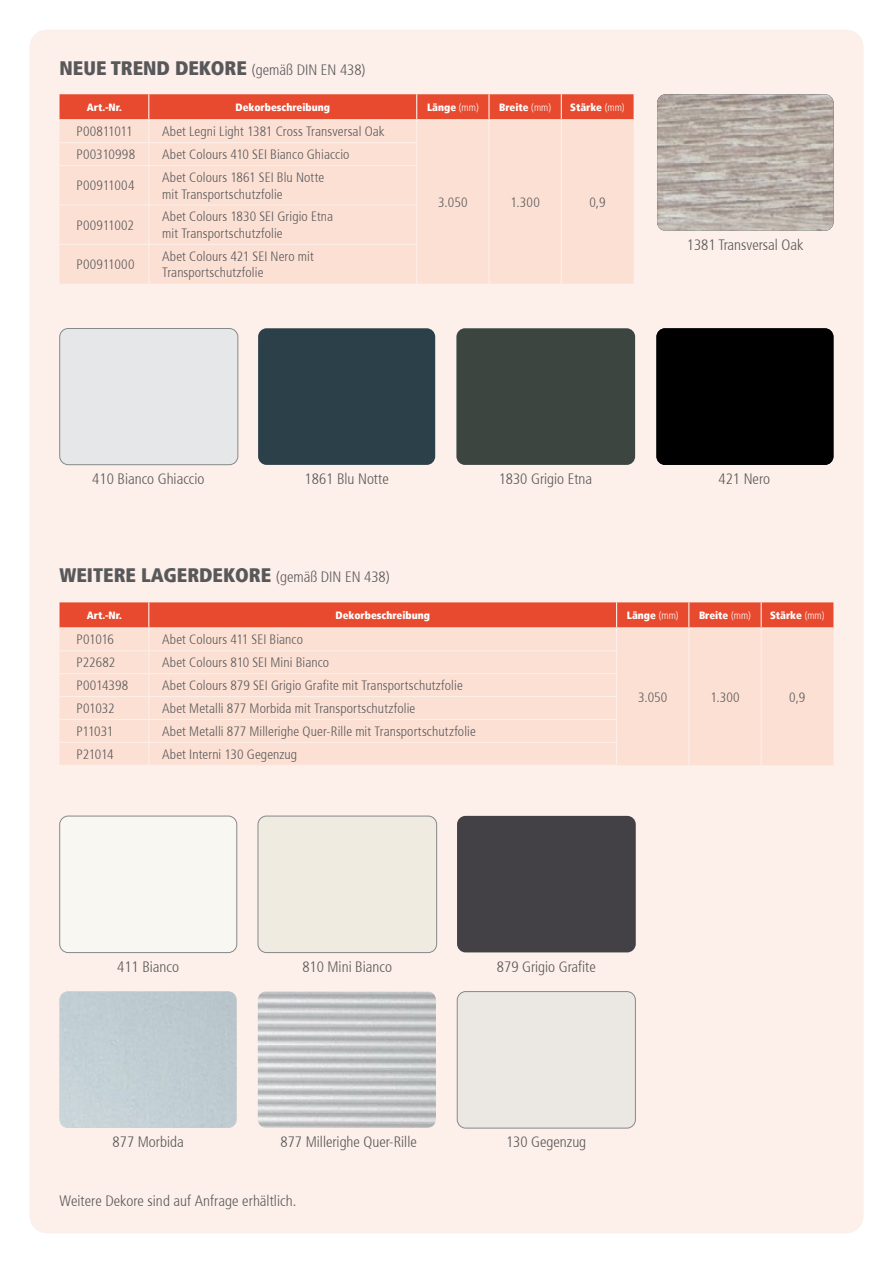
<style>
.page{position:relative;width:893px;height:1263px;background:#fff}
.page>*{position:absolute;margin:0;border:0;box-sizing:border-box;transform-origin:0 0}
.t1{font:900 condensed 19.5px "Frutiger";color:#58585b}
.t2{font:300 condensed 15px "Frutiger";color:#565656}
.t3{font:300 condensed 15px "Frutiger";letter-spacing:.005em;color:#58585b}
.t4{font:300 condensed 13.5px/16.5px "Frutiger";letter-spacing:.01em;color:#58585b}
.t5{font:300 condensed 13.5px "Frutiger";letter-spacing:-.025em;color:#58585b}
.t6{font:900 condensed 10.5px "Frutiger";color:#fff}
.s1{font-weight:300;font-size:15px}
.s2{font-weight:300}
</style>
<div class="page">
<div style="left:30px;top:30px;width:833px;height:1203px;background:#fdefe9;border-radius:17px"></div>
<div style="left:60px;top:166px;width:574px;height:118px;background:#fce0d3"></div>
<hr style="left:416px;top:166px;width:1px;height:38px;background:#fdefe9">
<hr style="left:416px;top:205px;width:1px;height:39px;background:#fdefe9">
<hr style="left:416px;top:245px;width:1px;height:39px;background:#fdefe9">
<hr style="left:488px;top:166px;width:2px;height:39px;background:#fdefe9">
<hr style="left:488px;top:205px;width:2px;height:39px;background:#fdefe9">
<hr style="left:488px;top:244px;width:2px;height:40px;background:#fdefe9">
<hr style="left:561px;top:166px;width:1px;height:39px;background:#fdefe9">
<hr style="left:561px;top:205px;width:1px;height:39px;background:#fdefe9">
<hr style="left:561px;top:244px;width:1px;height:40px;background:#fdefe9">
<svg style="left:60px;top:94px;width:574px;height:72px;background:#f4ac9a"></svg>
<hr style="left:149px;top:142px;width:268px;height:1px;background:#fdefe9">
<hr style="left:60px;top:165px;width:89px;height:1px;background:#fdefe9">
<hr style="left:148px;top:166px;width:1px;height:38px;background:#fdefe9">
<hr style="left:149px;top:165px;width:268px;height:1px;background:#fdefe9">
<hr style="left:60px;top:204px;width:89px;height:1px;background:#fdefe9">
<hr style="left:148px;top:205px;width:1px;height:39px;background:#fdefe9">
<hr style="left:149px;top:204px;width:268px;height:1px;background:#fdefe9">
<hr style="left:60px;top:244px;width:89px;height:1px;background:#fdefe9">
<hr style="left:148px;top:245px;width:1px;height:39px;background:#fdefe9">
<hr style="left:149px;top:244px;width:268px;height:1px;background:#fdefe9">
<div style="left:60px;top:328px;width:178px;height:137px;border:1px solid #87888a;border-radius:9px"></div>
<div style="left:258px;top:328px;width:177px;height:137px;background:#2c4049"></div>
<div style="left:456px;top:328px;width:179px;height:137px;background:#3c4540"></div>
<div style="left:457px;top:816px;width:179px;height:136px;background:#434146"></div>
<div style="left:656px;top:328px;width:177px;height:137px;background:#000"></div>
<img style="left:657px;top:94px;width:176px;height:137px">
<svg style="left:60px;top:602px;width:773px;height:163px;background:#f8c9ba"></svg>
<hr style="left:149px;top:719px;width:468px;height:1px;background:#fdefe9">
<div style="left:60px;top:816px;width:177px;height:137px;border:1px solid #87888a;border-radius:9px"></div>
<div style="left:258px;top:816px;width:179px;height:137px;border:1px solid #87888a;border-radius:9px"></div>
<img style="left:258px;top:991px;width:178px;height:137px">
<img style="left:60px;top:991px;width:177px;height:137px">
<div style="left:457px;top:991px;width:179px;height:137px;border:1px solid #87888a;border-radius:9px"></div>
<h1 class="t1" style="left:60px;top:56px;width:307px">NEUE TREND DEKORE <span class="s1">(gemäß DIN EN 438)</span></h1>
<p class="t6" style="left:87px;top:101px;width:37px">Art.-Nr.</p>
<p class="t6" style="left:236px;top:101px;width:96px">Dekorbeschreibung</p>
<p class="t6" style="left:427px;top:101px;width:53px">Länge <span class="s2">(mm)</span></p>
<p class="t6" style="left:499px;top:101px;width:53px">Breite <span class="s2">(mm)</span></p>
<p class="t6" style="left:570px;top:101px;width:56px">Stärke <span class="s2">(mm)</span></p>
<p class="t5" style="left:77px;top:124px;width:58px">P00811011</p>
<p class="t4" style="left:162px;top:124px;width:224px">Abet Legni Light 1381 Cross Transversal Oak</p>
<p class="t4" style="left:77px;top:146px;width:60px">P00310998</p>
<p class="t4" style="left:162px;top:146px;width:189px">Abet Colours 410 SEI Bianco Ghiaccio</p>
<p class="t4" style="left:77px;top:178px;width:59px">P00911004</p>
<p class="t4" style="left:162px;top:169px;width:164px">Abet Colours 1861 SEI Blu Notte mit Transportschutzfolie</p>
<p class="t4" style="left:77px;top:217px;width:59px">P00911002</p>
<p class="t4" style="left:162px;top:209px;width:173px">Abet Colours 1830 SEI Grigio Etna mit Transportschutzfolie</p>
<p class="t4" style="left:77px;top:256px;width:59px">P00911000</p>
<p class="t4" style="left:162px;top:248px;width:153px">Abet Colours 421 SEI Nero mit<br>Transportschutzfolie</p>
<p class="t4" style="left:438px;top:194px;width:31px">3.050</p>
<p class="t4" style="left:510px;top:194px;width:31px">1.300</p>
<p class="t4" style="left:589px;top:194px;width:18px">0,9</p>
<p class="t2" style="left:687px;top:237px;width:118px">1381 Transversal Oak</p>
<p class="t2" style="left:92px;top:471px;width:114px">410 Bianco Ghiaccio</p>
<p class="t2" style="left:305px;top:471px;width:86px">1861 Blu Notte</p>
<p class="t2" style="left:499px;top:471px;width:95px">1830 Grigio Etna</p>
<h1 class="t1" style="left:60px;top:563px;width:332px">WEITERE LAGERDEKORE <span class="s1">(gemäß DIN EN 438)</span></h1>
<p class="t2" style="left:718px;top:471px;width:53px">421 Nero</p>
<p class="t6" style="left:87px;top:609px;width:37px">Art.-Nr.</p>
<p class="t6" style="left:335px;top:609px;width:96px">Dekorbeschreibung</p>
<p class="t6" style="left:627px;top:609px;width:53px">Länge <span class="s2">(mm)</span></p>
<p class="t6" style="left:699px;top:609px;width:53px">Breite <span class="s2">(mm)</span></p>
<p class="t6" style="left:770px;top:609px;width:56px">Stärke <span class="s2">(mm)</span></p>
<p class="t4" style="left:77px;top:632px;width:39px">P01016</p>
<p class="t4" style="left:162px;top:632px;width:142px">Abet Colours 411 SEI Bianco</p>
<p class="t4" style="left:77px;top:655px;width:40px">P22682</p>
<p class="t4" style="left:162px;top:655px;width:168px">Abet Colours 810 SEI Mini Bianco</p>
<p class="t4" style="left:77px;top:677px;width:53px">P0014398</p>
<p class="t4" style="left:162px;top:677px;width:302px">Abet Colours 879 SEI Grigio Grafite mit Transportschutzfolie</p>
<p class="t4" style="left:77px;top:700px;width:39px">P01032</p>
<p class="t4" style="left:162px;top:700px;width:255px">Abet Metalli 877 Morbida mit Transportschutzfolie</p>
<p class="t4" style="left:77px;top:723px;width:38px">P11031</p>
<p class="t4" style="left:162px;top:723px;width:315px">Abet Metalli 877 Millerighe Quer-Rille mit Transportschutzfolie</p>
<p class="t4" style="left:77px;top:746px;width:39px">P21014</p>
<p class="t4" style="left:162px;top:746px;width:137px">Abet Interni 130 Gegenzug</p>
<p class="t4" style="left:638px;top:689px;width:31px">3.050</p>
<p class="t4" style="left:710px;top:689px;width:31px">1.300</p>
<p class="t4" style="left:789px;top:689px;width:18px">0,9</p>
<p class="t2" style="left:117px;top:958px;width:63px">411 Bianco</p>
<p class="t2" style="left:302px;top:958px;width:91px">810 Mini Bianco</p>
<p class="t2" style="left:497px;top:958px;width:100px">879 Grigio Grafite</p>
<p class="t2" style="left:113px;top:1134px;width:73px">877 Morbida</p>
<p class="t2" style="left:281px;top:1134px;width:138px">877 Millerighe Quer-Rille</p>
<p class="t2" style="left:506px;top:1134px;width:82px">130 Gegenzug</p>
<p class="t3" style="left:60px;top:1192px;width:238px">Weitere Dekore sind auf Anfrage erhältlich.</p>
</div>
